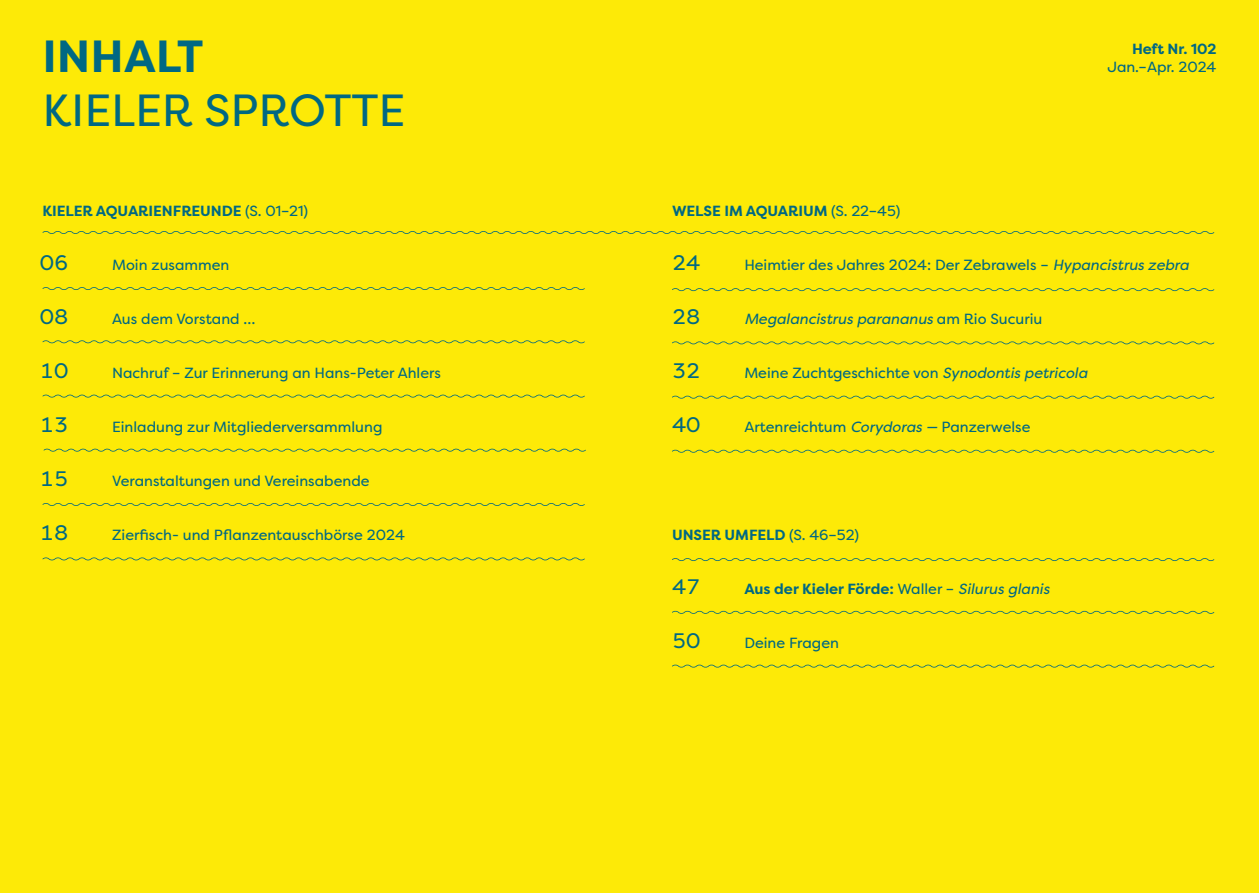
<style>
.page{position:relative;width:1259px;height:893px;background:#fdea07}
.page>*{position:absolute;margin:0;border:0;box-sizing:border-box;transform-origin:0 0}
.t1{font:45px "Filson Pro";color:#006883}
.t2{font:700 45px "Filson Pro";color:#006883}
.t3{font:21px "Filson Pro";color:#006883}
.t4{font:14.7px "Filson Pro";color:#006883}
.t5{font:700 14.7px "Filson Pro";letter-spacing:-.005em;color:#006883}
.t6{font:italic 14.7px "Filson Pro";color:#006883}
.s1{font-weight:400}
.s2{font-style:italic}
.s3{font-style:normal}
.s4{font-weight:400;font-style:italic}
</style>
<div class="page">
<svg style="left:42px;top:231px;width:1172px;height:3px"></svg>
<svg style="left:42px;top:287px;width:543px;height:3px"></svg>
<svg style="left:42px;top:503px;width:543px;height:3px"></svg>
<svg style="left:42px;top:557px;width:543px;height:4px"></svg>
<svg style="left:42px;top:340px;width:543px;height:4px"></svg>
<svg style="left:42px;top:394px;width:543px;height:4px"></svg>
<svg style="left:44px;top:448px;width:542px;height:4px"></svg>
<svg style="left:672px;top:664px;width:542px;height:4px"></svg>
<svg style="left:672px;top:558px;width:542px;height:3px"></svg>
<svg style="left:672px;top:610px;width:542px;height:4px"></svg>
<svg style="left:672px;top:288px;width:542px;height:4px"></svg>
<svg style="left:672px;top:341px;width:542px;height:4px"></svg>
<svg style="left:672px;top:395px;width:542px;height:4px"></svg>
<svg style="left:672px;top:449px;width:542px;height:4px"></svg>
<h1 class="t2" style="left:43px;top:31px;width:163px">INHALT</h1>
<h1 class="t1" style="left:43px;top:83px;width:364px">KIELER SPROTTE</h1>
<p class="t5" style="left:43px;top:203px;width:267px">KIELER AQUARIENFREUNDE <span class="s1">(S. 01–21)</span></p>
<h2 class="t3" style="left:40px;top:250px;width:30px">06</h2>
<p class="t4" style="left:112px;top:256px;width:119px">Moin zusammen</p>
<h2 class="t3" style="left:40px;top:304px;width:30px">08</h2>
<p class="t4" style="left:112px;top:310px;width:145px">Aus dem Vorstand …</p>
<h2 class="t3" style="left:40px;top:358px;width:30px">10</h2>
<p class="t4" style="left:112px;top:364px;width:330px">Nachruf – Zur Erinnerung an Hans-Peter Ahlers</p>
<h2 class="t3" style="left:40px;top:412px;width:30px">13</h2>
<p class="t4" style="left:112px;top:418px;width:272px">Einladung zur Mitgliederversammlung</p>
<h2 class="t3" style="left:40px;top:466px;width:30px">15</h2>
<p class="t4" style="left:112px;top:472px;width:259px">Veranstaltungen und Vereinsabende</p>
<h2 class="t3" style="left:40px;top:520px;width:30px">18</h2>
<p class="t4" style="left:112px;top:526px;width:294px">Zierfisch- und Pflanzentauschbörse 2024</p>
<p class="t5" style="left:672px;top:203px;width:230px">WELSE IM AQUARIUM <span class="s1">(S. 22– 45)</span></p>
<p class="t5" style="left:1132px;top:41px;width:86px">Heft Nr. 102</p>
<p class="t4" style="left:1107px;top:58px;width:110px">Jan.– Apr. 2024</p>
<h2 class="t3" style="left:672px;top:250px;width:30px">24</h2>
<p class="t4" style="left:744px;top:256px;width:446px">Heimtier des Jahres 2024: Der Zebrawels – <span class="s2">Hypancistrus zebra</span></p>
<h2 class="t3" style="left:672px;top:304px;width:30px">28</h2>
<p class="t6" style="left:744px;top:311px;width:300px">Megalancistrus parananus <span class="s3">am Rio Sucuriu</span></p>
<h2 class="t3" style="left:672px;top:358px;width:30px">32</h2>
<p class="t4" style="left:744px;top:364px;width:345px">Meine Zuchtgeschichte von <span class="s2">Synodontis petricola</span></p>
<h2 class="t3" style="left:672px;top:412px;width:30px">40</h2>
<p class="t4" style="left:744px;top:418px;width:288px">Artenreichtum <span class="s2">Corydoras —</span> Panzerwelse</p>
<p class="t5" style="left:672px;top:527px;width:189px">UNSER UMFELD <span class="s1">(S. 46– 52)</span></p>
<h2 class="t3" style="left:672px;top:574px;width:30px">47</h2>
<p class="t5" style="left:744px;top:581px;width:307px">Aus der Kieler Förde: <span class="s1">Waller –</span> <span class="s4">Silurus glanis</span></p>
<h2 class="t3" style="left:672px;top:628px;width:30px">50</h2>
<p class="t4" style="left:744px;top:634px;width:96px">Deine Fragen</p>
</div>
